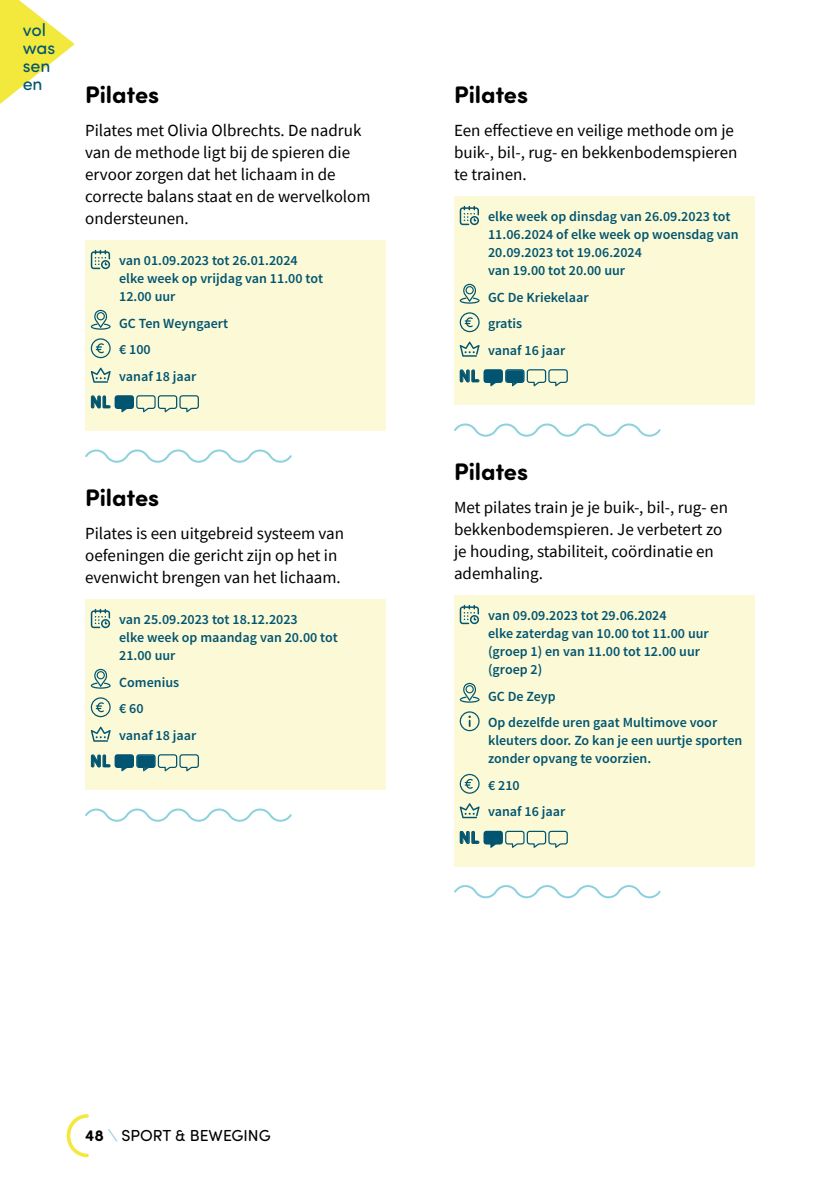
<style>
.page{position:relative;width:840px;height:1191px;background:#fff}
.page>*{position:absolute;margin:0;border:0;box-sizing:border-box;transform-origin:0 0}
.Titel{font:700 24px "Sofia Pro Soft";color:#000}
.t1{font:18px/18px "Sofia Pro Soft";color:#025571}
.t2{font:700 17.4px "Sofia Pro Soft";color:#025571}
.Brochuretekst{font:17px/22px "Source Sans Pro";color:#000}
.t3{font:16px "Sofia Pro Soft";color:#000}
.Body_kader{font:600 14px/18px "Source Sans Pro";color:#025571}
.s1{font-weight:700}
</style>
<div class="page">
<svg style="left:108px;top:1129px;width:10px;height:13px"></svg>
<svg style="left:66px;top:1114px;width:23px;height:44px"></svg>
<svg style="left:0;top:0;width:75px;height:104px"></svg>
<div style="left:85px;top:240px;width:301px;height:76px;background:#fcfad6"></div>
<div style="left:85px;top:303px;width:301px;height:39px;background:#fcfad6"></div>
<div style="left:85px;top:329px;width:301px;height:40px;background:#fcfad6"></div>
<div style="left:85px;top:356px;width:301px;height:39px;background:#fcfad6"></div>
<div style="left:85px;top:388px;width:301px;height:43px;background:#fcfad6"></div>
<div style="left:85px;top:599px;width:301px;height:76px;background:#fcfad6"></div>
<div style="left:85px;top:662px;width:301px;height:39px;background:#fcfad6"></div>
<div style="left:85px;top:688px;width:301px;height:40px;background:#fcfad6"></div>
<div style="left:85px;top:715px;width:301px;height:39px;background:#fcfad6"></div>
<div style="left:85px;top:747px;width:301px;height:43px;background:#fcfad6"></div>
<svg style="left:91px;top:250px;width:19px;height:19px"></svg>
<svg style="left:91px;top:310px;width:20px;height:20px"></svg>
<svg style="left:91px;top:338px;width:20px;height:20px"></svg>
<svg style="left:91px;top:368px;width:20px;height:15px"></svg>
<svg style="left:91px;top:395px;width:108px;height:17px"></svg>
<svg style="left:85px;top:449px;width:207px;height:14px"></svg>
<svg style="left:91px;top:609px;width:19px;height:19px"></svg>
<svg style="left:91px;top:669px;width:20px;height:19px"></svg>
<svg style="left:91px;top:697px;width:20px;height:20px"></svg>
<svg style="left:91px;top:726px;width:20px;height:15px"></svg>
<svg style="left:91px;top:754px;width:108px;height:17px"></svg>
<svg style="left:85px;top:808px;width:207px;height:14px"></svg>
<div style="left:454px;top:196px;width:300px;height:94px;background:#fcfad6"></div>
<div style="left:454px;top:277px;width:300px;height:39px;background:#fcfad6"></div>
<div style="left:454px;top:303px;width:300px;height:40px;background:#fcfad6"></div>
<div style="left:454px;top:330px;width:300px;height:39px;background:#fcfad6"></div>
<div style="left:454px;top:362px;width:300px;height:43px;background:#fcfad6"></div>
<div style="left:454px;top:595px;width:300px;height:94px;background:#fcfad6"></div>
<div style="left:454px;top:676px;width:300px;height:39px;background:#fcfad6"></div>
<div style="left:454px;top:702px;width:300px;height:76px;background:#fcfad6"></div>
<div style="left:454px;top:765px;width:300px;height:39px;background:#fcfad6"></div>
<div style="left:454px;top:791px;width:300px;height:40px;background:#fcfad6"></div>
<div style="left:454px;top:824px;width:300px;height:42px;background:#fcfad6"></div>
<svg style="left:459px;top:206px;width:19px;height:19px"></svg>
<svg style="left:459px;top:284px;width:20px;height:20px"></svg>
<svg style="left:459px;top:312px;width:20px;height:20px"></svg>
<svg style="left:459px;top:342px;width:20px;height:15px"></svg>
<svg style="left:459px;top:369px;width:108px;height:17px"></svg>
<svg style="left:454px;top:423px;width:207px;height:14px"></svg>
<svg style="left:459px;top:605px;width:19px;height:19px"></svg>
<svg style="left:459px;top:683px;width:20px;height:19px"></svg>
<svg style="left:459px;top:711px;width:20px;height:20px"></svg>
<svg style="left:459px;top:774px;width:20px;height:19px"></svg>
<svg style="left:459px;top:803px;width:20px;height:15px"></svg>
<svg style="left:459px;top:830px;width:108px;height:18px"></svg>
<svg style="left:454px;top:885px;width:207px;height:14px"></svg>
<p class="t1" style="left:23px;top:20px;width:34px">vol was sen en</p>
<p class="Titel" style="left:85px;top:77px;width:75px">Pilates</p>
<p class="Brochuretekst" style="left:85px;top:120px;width:287px">Pilates met Olivia Olbrechts. De nadruk van de methode ligt bij de spieren die ervoor zorgen dat het lichaam in de correcte balans staat en de wervelkolom ondersteunen.</p>
<p class="Body_kader" style="left:119px;top:252px;width:205px">van 01.09.2023 tot 26.01.2024 elke week op vrijdag van 11.00 tot<br>12.00 uur</p>
<p class="Body_kader" style="left:119px;top:314px;width:110px">GC Ten Weyngaert</p>
<p class="Body_kader" style="left:119px;top:341px;width:33px">€ 100</p>
<p class="Body_kader" style="left:119px;top:367px;width:79px">vanaf 18 jaar</p>
<p class="t2" style="left:90px;top:389px;width:22px">NL</p>
<h2 class="Titel" style="left:85px;top:480px;width:75px">Pilates</h2>
<p class="Brochuretekst" style="left:85px;top:523px;width:260px">Pilates is een uitgebreid systeem van oefeningen die gericht zijn op het in evenwicht brengen van het lichaam.</p>
<p class="Body_kader" style="left:119px;top:611px;width:220px">van 25.09.2023 tot 18.12.2023<br>elke week op maandag van 20.00 tot<br>21.00 uur</p>
<p class="Body_kader" style="left:119px;top:673px;width:61px">Comenius</p>
<p class="Body_kader" style="left:119px;top:700px;width:26px">€ 60</p>
<p class="Body_kader" style="left:119px;top:726px;width:79px">vanaf 18 jaar</p>
<p class="t2" style="left:90px;top:748px;width:22px">NL</p>
<p class="Titel" style="left:454px;top:77px;width:75px">Pilates</p>
<p class="Brochuretekst" style="left:454px;top:120px;width:285px">Een effectieve en veilige methode om je buik-, bil-, rug- en bekkenbodemspieren te trainen.</p>
<p class="Body_kader" style="left:488px;top:208px;width:252px">elke week op dinsdag van 26.09.2023 tot<br>11.06.2024 of elke week op woensdag van<br>20.09.2023 tot 19.06.2024<br>van 19.00 tot 20.00 uur</p>
<p class="Body_kader" style="left:488px;top:288px;width:102px">GC De Kriekelaar</p>
<p class="Body_kader" style="left:488px;top:315px;width:36px">gratis</p>
<p class="Body_kader" style="left:488px;top:341px;width:79px">vanaf 16 jaar</p>
<p class="t2" style="left:458px;top:363px;width:22px">NL</p>
<h2 class="Titel" style="left:454px;top:454px;width:75px">Pilates</h2>
<p class="Brochuretekst" style="left:454px;top:497px;width:275px">Met pilates train je je buik-, bil-, rug- en bekkenbodemspieren. Je verbetert zo je houding, stabiliteit, coördinatie en ademhaling.</p>
<p class="Body_kader" style="left:488px;top:607px;width:222px">van 09.09.2023 tot 29.06.2024<br>elke zaterdag van 10.00 tot 11.00 uur (groep 1) en van 11.00 tot 12.00 uur (groep 2)</p>
<p class="Body_kader" style="left:488px;top:687px;width:69px">GC De Zeyp</p>
<p class="Body_kader" style="left:488px;top:714px;width:255px">Op dezelfde uren gaat Multimove voor kleuters door. Zo kan je een uurtje sporten zonder opvang te voorzien.</p>
<p class="Body_kader" style="left:488px;top:776px;width:33px">€ 210</p>
<p class="Body_kader" style="left:488px;top:803px;width:79px">vanaf 16 jaar</p>
<p class="t2" style="left:458px;top:824px;width:22px">NL</p>
<p class="t3" style="left:85px;top:1124px;width:187px"><span class="s1">48</span> SPORT &amp; BEWEGING</p>
</div>
